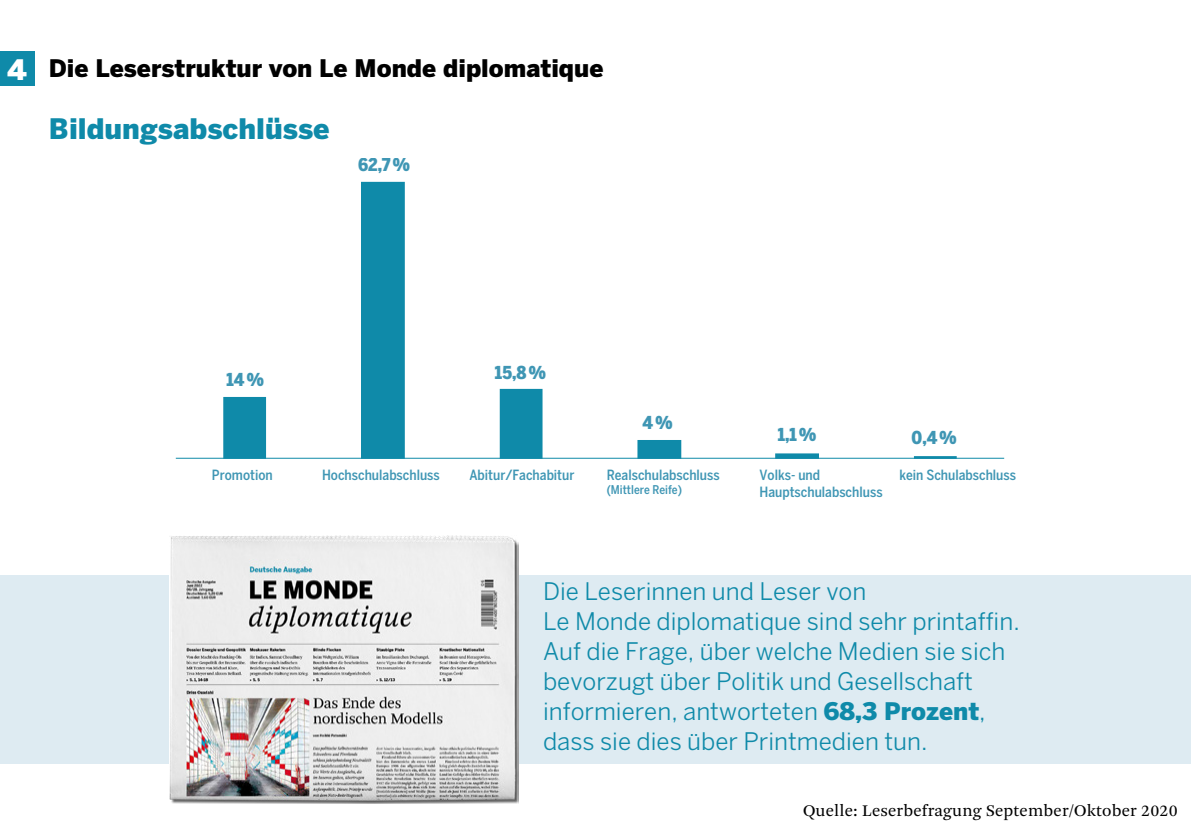
<style>
.page{position:relative;width:1191px;height:840px;background:#fff}
.page>*{position:absolute;margin:0;border:0;box-sizing:border-box;transform-origin:0 0}
.t1{font:900 28px "Benton Sans";color:#0f8aa9}
.t2{font:24px/30px "Benton Sans";color:#0f8aa9}
.t3{font:900 24px "Benton Sans";color:#000}
.t4{font:900 17.6px "Benton Sans Cond";color:#3f96b4}
.t5{font:17px "Arnhem Pro Blond";letter-spacing:.01em;color:#000}
.t6{font:500 14px/16.8px "Benton Sans Cond";color:#3f96b4}
.t7{font:500 12px "Benton Sans Cond";color:#3f96b4}
.s1{font-size:28px;color:#fff}
.s2{font-weight:900}
</style>
<div class="page">
<div style="left:0;top:575px;width:1191px;height:188px;background:#deebf2"></div>
<svg style="left:223px;top:182px;width:733px;height:275px"></svg>
<hr style="left:176px;top:457px;width:828px;height:1px;background:#0f8aa9">
<img style="left:169px;top:535px;width:349px;height:267px">
<div style="left:0;top:51px;width:34px;height:34px;background:#0f8aa9"></div>
<p class="t3" style="left:7px;top:54px;width:598px"><span class="s1">4</span> Die Leserstruktur von Le Monde diplomatique</p>
<p class="t1" style="left:49px;top:112px;width:282px">Bildungsabschlüsse</p>
<p class="t4" style="left:358px;top:155px;width:53px">62,7%</p>
<p class="t4" style="left:226px;top:369px;width:39px">14%</p>
<p class="t6" style="left:212px;top:466px;width:62px">Promotion</p>
<p class="t4" style="left:495px;top:362px;width:52px">15,8%</p>
<p class="t6" style="left:322px;top:466px;width:119px">Hochschulabschluss</p>
<p class="t6" style="left:469px;top:466px;width:106px">Abitur/Fachabitur</p>
<p class="t4" style="left:642px;top:412px;width:31px">4%</p>
<p class="t6" style="left:606px;top:466px;width:115px">Realschulabschluss</p>
<p class="t7" style="left:606px;top:483px;width:77px">(Mittlere Reife)</p>
<p class="t4" style="left:778px;top:424px;width:40px">1,1%</p>
<p class="t4" style="left:911px;top:427px;width:47px">0,4%</p>
<p class="t6" style="left:759px;top:466px;width:125px">Volks- und<br>Hauptschulabschluss</p>
<p class="t6" style="left:899px;top:467px;width:118px">kein Schulabschluss</p>
<p class="t2" style="left:543px;top:575px;width:478px">Die Leserinnen und Leser von<br>Le Monde diplomatique sind sehr printaffin.<br>Auf die Frage, über welche Medien sie sich bevorzugt über Politik und Gesellschaft informieren, antworteten <span class="s2">68,3 Prozent</span>, dass sie dies über Printmedien tun.</p>
<p class="t5" style="left:803px;top:799px;width:376px">Quelle: Leserbefragung September/Oktober 2020</p>
</div>
